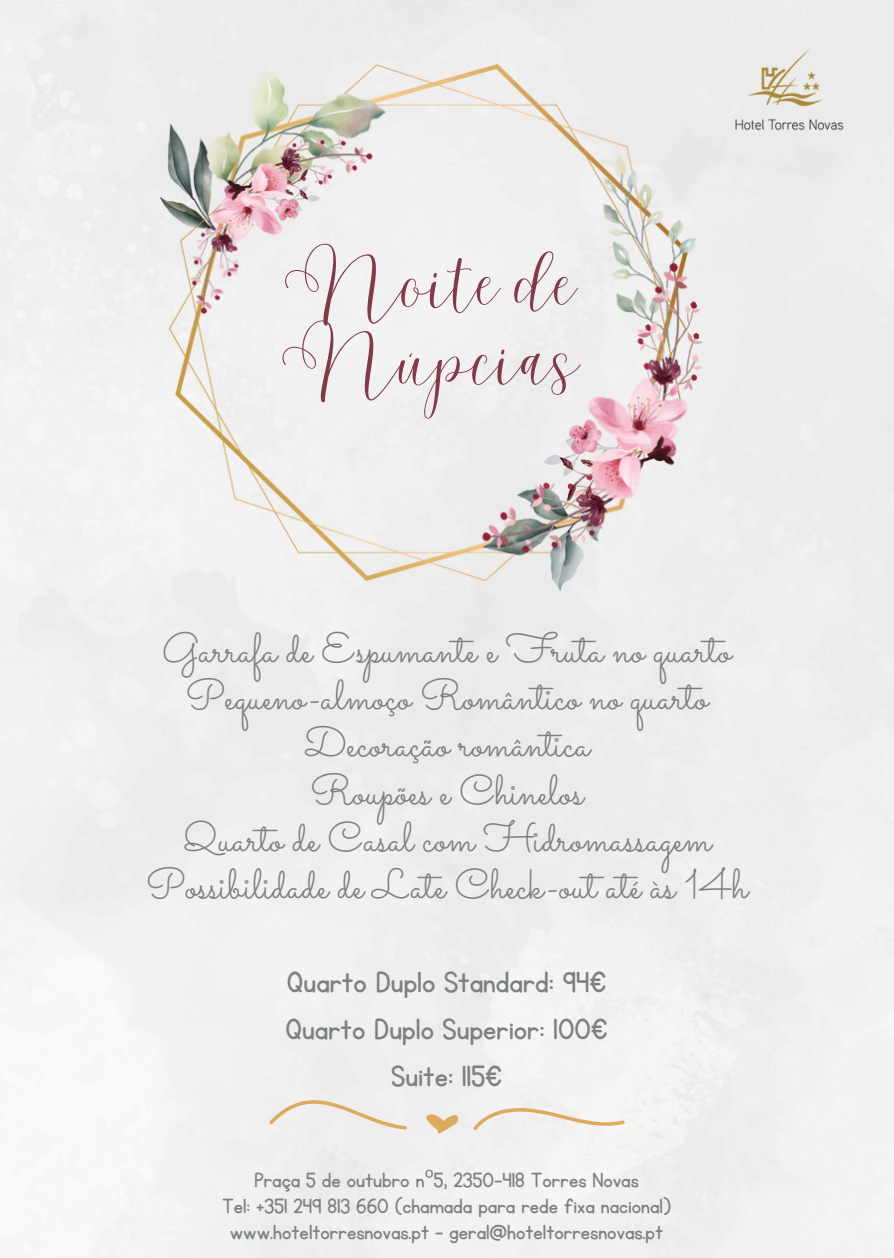
<style>
.page{position:relative;width:894px;height:1258px;background:#fff}
.page>*{position:absolute;margin:0;border:0;box-sizing:border-box;transform-origin:0 0}
.t1{font:61.2px/76.8px "Malibu";color:#833948}
.t2{font:42px/47.4px "Sacramento";color:#7c837c;text-align:center}
.t3{font:34.2px/46.8px "KG Primary Penmanship";color:#7c837c;text-align:center}
.t4{font:24px "KG Primary Penmanship";color:#7c837c}
.s1{font-family:"Noto Sans"}
</style>
<div class="page">
<img style="left:160px;top:64px;width:542px;height:527px">
<img style="left:719px;top:35px;width:137px;height:108px">
<svg style="left:268px;top:1099px;width:138px;height:30px"></svg>
<svg style="left:473px;top:1105px;width:152px;height:25px"></svg>
<svg style="left:426px;top:1114px;width:32px;height:20px"></svg>
<p class="t1" style="left:282px;top:243px;width:298px">Noite de<br>Núpcias</p>
<h1 class="t2" style="left:146px;top:623px;width:603px">Garrafa de Espumante e Fruta no quarto<br>Pequeno-almoço Romântico no quarto<br>Decoração romântica<br>Roupões e Chinelos<br>Quarto de Casal com Hidromassagem<br>Possibilidade de Late Check-out até às 14h</h1>
<p class="t3" style="left:285px;top:960px;width:324px">Quarto Duplo Standard: 94€<br>Quarto Duplo Superior: 100€<br>Suite: 115€</p>
<p class="t4" style="left:254px;top:1168px;width:386px">Praça 5 de outubro n<span class="s1">º</span>5, 2350-418 Torres Novas</p>
<h2 class="t4" style="left:222px;top:1194px;width:450px">Tel: +351 249 813 660 (chamada para rede fixa nacional)</h2>
<h3 class="t4" style="left:230px;top:1220px;width:434px">www.hoteltorresnovas.pt - geral@hoteltorresnovas.pt</h3>
</div>
